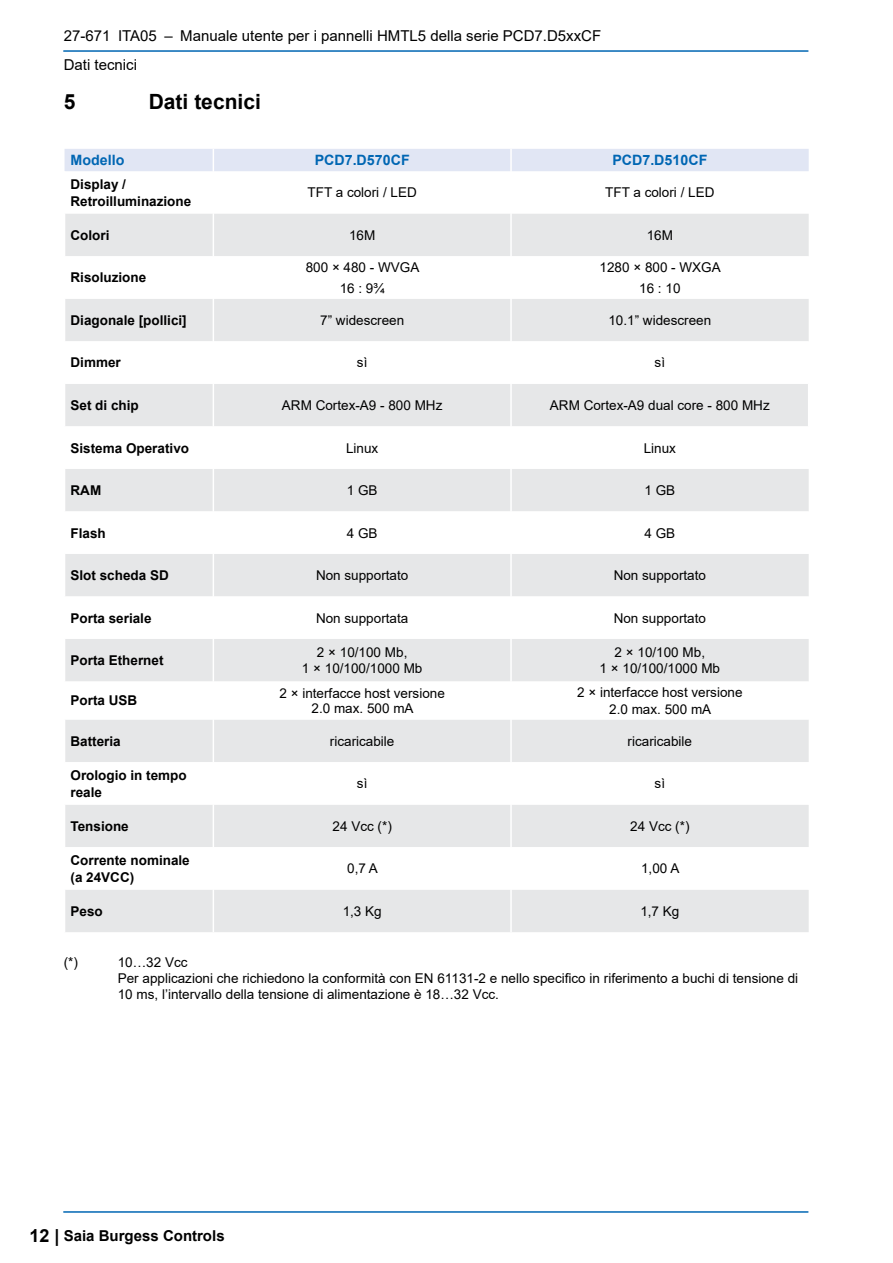
<style>
.page{position:relative;width:893px;height:1263px;background:#fff}
.page>*{position:absolute;margin:0;border:0;box-sizing:border-box;transform-origin:0 0}
.Ueberschrift_1{font:700 21px "Arial";color:#000}
.t1{font:15px/29.7px "Arial";color:#000}
.t2{font:700 15px "Arial";color:#000}
.TextTabelle_Kopfzeil{font:700 14.25px "Arial";color:#0066b3}
.TextTabelle_9pt{font:13.5px/16.2px "Arial";color:#000;text-align:center}
.TextTabelle_Bereichs{font:700 13.5px/16.5px "Arial";color:#000}
.Fliesstext_Fussnote{font:13.5px/16.2px "Arial";color:#000}
.s1{font-size:18px}
</style>
<div class="page">
<hr style="left:64px;top:1211px;width:744px;height:2px;background:#0066b3">
<hr style="left:64px;top:50px;width:744px;height:2px;background:#0066b3">
<div style="left:65px;top:214px;width:744px;height:718px;background:#e6e7e8"></div>
<svg style="left:65px;top:256px;width:744px;height:634px"></svg>
<hr style="left:213px;top:214px;width:1px;height:42px;background:#fff">
<hr style="left:213px;top:256px;width:1px;height:43px;background:#fff">
<hr style="left:213px;top:299px;width:1px;height:42px;background:#fff">
<hr style="left:213px;top:384px;width:1px;height:42px;background:#fff">
<hr style="left:213px;top:341px;width:1px;height:43px;background:#fff">
<hr style="left:510px;top:384px;width:2px;height:42px;background:#fff">
<hr style="left:213px;top:426px;width:1px;height:43px;background:#fff">
<hr style="left:213px;top:511px;width:1px;height:43px;background:#fff">
<hr style="left:213px;top:469px;width:1px;height:42px;background:#fff">
<hr style="left:213px;top:554px;width:1px;height:42px;background:#fff">
<hr style="left:213px;top:596px;width:1px;height:43px;background:#fff">
<hr style="left:213px;top:639px;width:1px;height:42px;background:#fff">
<hr style="left:213px;top:681px;width:1px;height:38px;background:#fff">
<div style="left:65px;top:149px;width:744px;height:22px;background:#e1e6f4"></div>
<hr style="left:510px;top:149px;width:2px;height:22px;background:#fff">
<hr style="left:213px;top:719px;width:1px;height:43px;background:#fff">
<hr style="left:213px;top:804px;width:1px;height:43px;background:#fff">
<hr style="left:213px;top:890px;width:1px;height:42px;background:#fff">
<hr style="left:510px;top:214px;width:2px;height:42px;background:#fff">
<hr style="left:510px;top:256px;width:2px;height:43px;background:#fff">
<hr style="left:510px;top:299px;width:2px;height:42px;background:#fff">
<hr style="left:510px;top:341px;width:2px;height:43px;background:#fff">
<hr style="left:808px;top:384px;width:1px;height:42px;background:#fff">
<hr style="left:510px;top:426px;width:2px;height:43px;background:#fff">
<hr style="left:808px;top:426px;width:1px;height:43px;background:#fff">
<hr style="left:510px;top:469px;width:2px;height:42px;background:#fff">
<hr style="left:510px;top:511px;width:2px;height:43px;background:#fff">
<hr style="left:510px;top:554px;width:2px;height:42px;background:#fff">
<hr style="left:510px;top:596px;width:2px;height:43px;background:#fff">
<hr style="left:510px;top:639px;width:2px;height:42px;background:#fff">
<hr style="left:510px;top:681px;width:2px;height:38px;background:#fff">
<hr style="left:510px;top:719px;width:2px;height:43px;background:#fff">
<hr style="left:510px;top:804px;width:2px;height:43px;background:#fff">
<hr style="left:510px;top:890px;width:2px;height:42px;background:#fff">
<hr style="left:213px;top:762px;width:1px;height:42px;background:#fff">
<hr style="left:510px;top:762px;width:2px;height:42px;background:#fff">
<hr style="left:808px;top:762px;width:1px;height:42px;background:#fff">
<hr style="left:213px;top:847px;width:1px;height:43px;background:#fff">
<hr style="left:510px;top:847px;width:2px;height:43px;background:#fff">
<hr style="left:808px;top:847px;width:1px;height:43px;background:#fff">
<p class="t1" style="left:64px;top:20px;width:539px">27-671 ITA05 – Manuale utente per i pannelli HMTL5 della serie PCD7.D5xxCF<br>Dati tecnici</p>
<p class="Ueberschrift_1" style="left:64px;top:87px;width:13px">5</p>
<p class="Ueberschrift_1" style="left:149px;top:87px;width:114px">Dati tecnici</p>
<p class="TextTabelle_Kopfzeil" style="left:71px;top:150px;width:55px">Modello</p>
<p class="TextTabelle_Kopfzeil" style="left:315px;top:150px;width:97px">PCD7.D570CF</p>
<p class="TextTabelle_Kopfzeil" style="left:612px;top:150px;width:97px">PCD7.D510CF</p>
<p class="TextTabelle_Bereichs" style="left:71px;top:176px;width:57px">Display /</p>
<p class="TextTabelle_Bereichs" style="left:71px;top:193px;width:122px">Retroilluminazione</p>
<p class="TextTabelle_9pt" style="left:308px;top:184px;width:111px">TFT a colori / LED</p>
<p class="TextTabelle_9pt" style="left:605px;top:184px;width:111px">TFT a colori / LED</p>
<p class="TextTabelle_Bereichs" style="left:71px;top:227px;width:41px">Colori</p>
<p class="TextTabelle_9pt" style="left:349px;top:227px;width:28px">16M</p>
<p class="TextTabelle_9pt" style="left:647px;top:227px;width:28px">16M</p>
<p class="TextTabelle_Bereichs" style="left:71px;top:270px;width:77px">Risoluzione</p>
<p class="TextTabelle_9pt" style="left:306px;top:259px;width:115px">800 × 480 - WVGA</p>
<p class="TextTabelle_9pt" style="left:340px;top:280px;width:47px">16 : 9¾</p>
<p class="TextTabelle_9pt" style="left:600px;top:259px;width:123px">1280 × 800 - WXGA</p>
<p class="TextTabelle_9pt" style="left:639px;top:280px;width:43px">16 : 10</p>
<p class="TextTabelle_Bereichs" style="left:71px;top:312px;width:118px">Diagonale [pollici]</p>
<p class="TextTabelle_9pt" style="left:320px;top:312px;width:86px">7” widescreen</p>
<p class="TextTabelle_9pt" style="left:608px;top:312px;width:104px">10.1” widescreen</p>
<p class="TextTabelle_Bereichs" style="left:71px;top:355px;width:52px">Dimmer</p>
<p class="TextTabelle_9pt" style="left:357px;top:355px;width:12px">sì</p>
<p class="TextTabelle_9pt" style="left:655px;top:355px;width:12px">sì</p>
<p class="TextTabelle_Bereichs" style="left:71px;top:397px;width:70px">Set di chip</p>
<p class="TextTabelle_9pt" style="left:282px;top:397px;width:162px">ARM Cortex-A9 - 800 MHz</p>
<p class="TextTabelle_9pt" style="left:550px;top:397px;width:221px">ARM Cortex-A9 dual core - 800 MHz</p>
<p class="TextTabelle_Bereichs" style="left:71px;top:440px;width:120px">Sistema Operativo</p>
<p class="TextTabelle_9pt" style="left:346px;top:440px;width:34px">Linux</p>
<p class="TextTabelle_9pt" style="left:644px;top:440px;width:34px">Linux</p>
<p class="TextTabelle_Bereichs" style="left:71px;top:482px;width:32px">RAM</p>
<p class="TextTabelle_9pt" style="left:347px;top:482px;width:32px">1 GB</p>
<p class="TextTabelle_9pt" style="left:644px;top:482px;width:32px">1 GB</p>
<p class="TextTabelle_Bereichs" style="left:71px;top:525px;width:37px">Flash</p>
<p class="TextTabelle_9pt" style="left:347px;top:525px;width:32px">4 GB</p>
<p class="TextTabelle_9pt" style="left:644px;top:525px;width:32px">4 GB</p>
<p class="TextTabelle_Bereichs" style="left:71px;top:567px;width:100px">Slot scheda SD</p>
<p class="TextTabelle_9pt" style="left:316px;top:567px;width:94px">Non supportato</p>
<p class="TextTabelle_9pt" style="left:614px;top:567px;width:94px">Non supportato</p>
<p class="TextTabelle_Bereichs" style="left:71px;top:610px;width:83px">Porta seriale</p>
<p class="TextTabelle_9pt" style="left:316px;top:610px;width:94px">Non supportata</p>
<p class="TextTabelle_9pt" style="left:614px;top:610px;width:94px">Non supportato</p>
<p class="TextTabelle_Bereichs" style="left:71px;top:652px;width:95px">Porta Ethernet</p>
<p class="TextTabelle_9pt" style="left:302px;top:644px;width:122px">2 × 10/100 Mb,<br>1 × 10/100/1000 Mb</p>
<p class="TextTabelle_9pt" style="left:600px;top:644px;width:122px">2 × 10/100 Mb,<br>1 × 10/100/1000 Mb</p>
<p class="TextTabelle_Bereichs" style="left:71px;top:693px;width:68px">Porta USB</p>
<p class="TextTabelle_9pt" style="left:279px;top:686px;width:167px;line-height:14.2px">2 × interfacce host versione<br>2.0 max. 500 mA</p>
<p class="TextTabelle_9pt" style="left:577px;top:684px;width:167px">2 × interfacce host versione<br>2.0 max. 500 mA</p>
<p class="TextTabelle_Bereichs" style="left:71px;top:733px;width:52px">Batteria</p>
<p class="TextTabelle_9pt" style="left:330px;top:733px;width:66px">ricaricabile</p>
<p class="TextTabelle_9pt" style="left:628px;top:733px;width:66px">ricaricabile</p>
<p class="TextTabelle_Bereichs" style="left:71px;top:767px;width:118px">Orologio in tempo reale</p>
<p class="TextTabelle_9pt" style="left:357px;top:775px;width:12px">sì</p>
<p class="TextTabelle_9pt" style="left:655px;top:775px;width:12px">sì</p>
<p class="TextTabelle_Bereichs" style="left:71px;top:818px;width:60px">Tensione</p>
<p class="TextTabelle_9pt" style="left:333px;top:818px;width:61px">24 Vcc (*)</p>
<p class="TextTabelle_9pt" style="left:630px;top:818px;width:61px">24 Vcc (*)</p>
<p class="TextTabelle_Bereichs" style="left:71px;top:852px;width:121px">Corrente nominale (a 24VCC)</p>
<p class="TextTabelle_9pt" style="left:347px;top:860px;width:32px">0,7 A</p>
<p class="TextTabelle_9pt" style="left:641px;top:860px;width:40px">1,00 A</p>
<p class="TextTabelle_Bereichs" style="left:71px;top:903px;width:34px">Peso</p>
<p class="TextTabelle_9pt" style="left:343px;top:903px;width:41px">1,3 Kg</p>
<p class="TextTabelle_9pt" style="left:640px;top:903px;width:41px">1,7 Kg</p>
<p class="Fliesstext_Fussnote" style="left:64px;top:954px;width:16px">(*)</p>
<p class="Fliesstext_Fussnote" style="left:118px;top:954px;width:682px">10…32 Vcc<br>Per applicazioni che richiedono la conformità con EN 61131-2 e nello specifico in riferimento a buchi di tensione di<br>10 ms, l’intervallo della tensione di alimentazione è 18…32 Vcc.</p>
<p class="t2" style="left:29px;top:1225px;width:197px"><span class="s1">12 |</span> Saia Burgess Controls</p>
</div>
